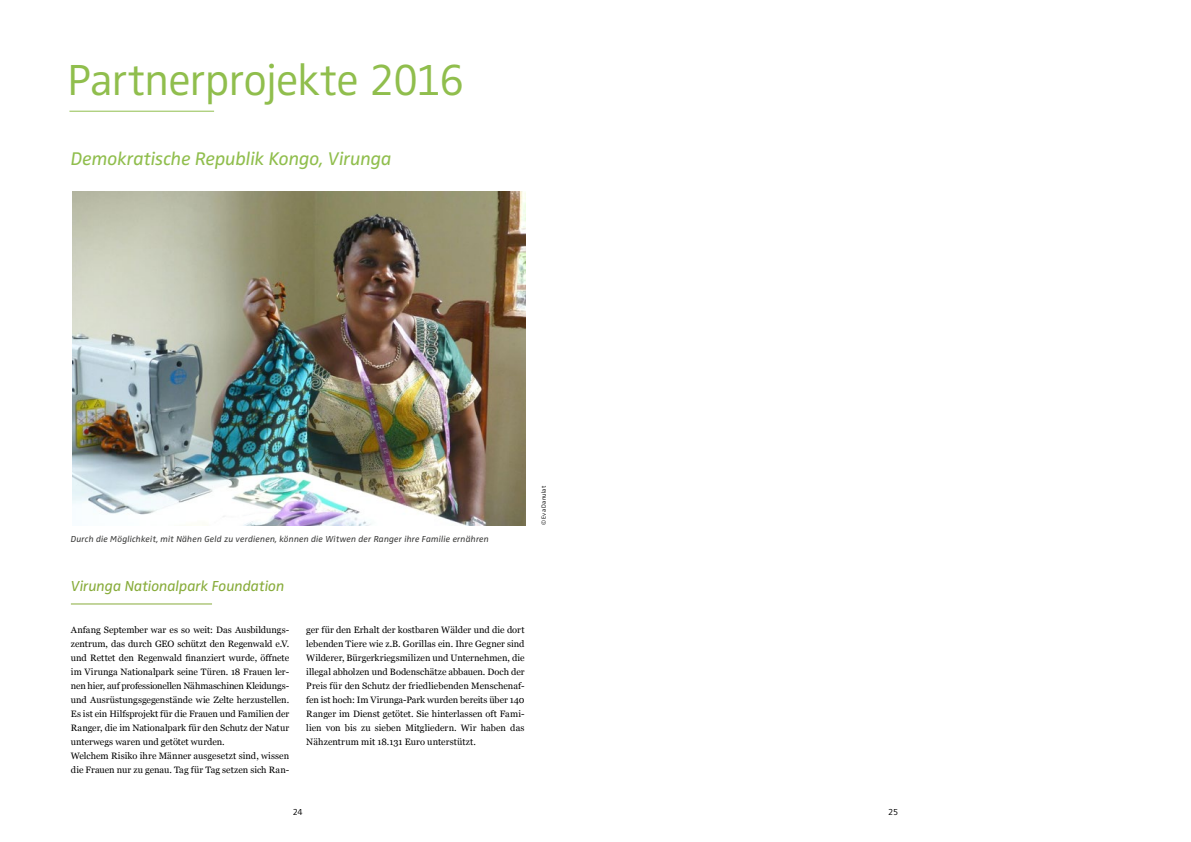
<style>
.page{position:relative;width:1191px;height:842px;background:#fff}
.page>*{position:absolute;margin:0;border:0;box-sizing:border-box;transform-origin:0 0}
.t1{font:300 45px "Zwo";letter-spacing:-.02em;color:#90be4d}
.t2{font:italic 19px "Zwo";letter-spacing:-.01em;color:#90be4d}
.t3{font:italic 15px "Zwo";letter-spacing:-.005em;color:#88ac3b}
.t4{font:9.2px/14px "Georgia";color:#000;text-align:justify}
.t5{font:italic 9px "Zwo";letter-spacing:.015em;color:#3c3c3b}
.t6{font:300 9px "Zwo";color:#000}
.t7{font:300 6.2px "Zwo";letter-spacing:.025em;color:#000}
</style>
<div class="page">
<hr style="left:69px;top:111px;width:145px;height:1px;background:#90be4d">
<hr style="left:71px;top:603px;width:141px;height:1px;background:#88ac3b">
<img style="left:72px;top:192px;width:454px;height:333px">
<h1 class="t1" style="left:67px;top:54px;width:399px">Partnerprojekte 2016</h1>
<h2 class="t2" style="left:71px;top:148px;width:322px">Demokratische Republik Kongo, Virunga</h2>
<p class="t5" style="left:71px;top:533px;width:419px">Durch die Möglichkeit, mit Nähen Geld zu verdienen, können die Witwen der Ranger ihre Familie ernähren</p>
<h3 class="t3" style="left:71px;top:577px;width:215px">Virunga Nationalpark Foundation</h3>
<p class="t4" style="left:71px;top:622px;width:220px;text-align:left">Anfang September war es so weit: Das Ausbildungs&shy;zentrum, das durch GEO schützt den Regenwald e.V. und Rettet den Regenwald finanziert wurde, öffnete im Virunga Nationalpark seine Türen. 18 Frauen ler&shy;nen hier, auf professionellen Nähmaschinen Kleidungs&shy;und Ausrüstungsgegenstände wie Zelte herzustellen.<br>Es ist ein Hilfsprojekt für die Frauen und Familien der Ranger, die im Nationalpark für den Schutz der Natur unterwegs waren und getötet wurden.<br>Welchem Risiko ihre Männer ausgesetzt sind, wissen die Frauen nur zu genau. Tag für Tag setzen sich Ran-</p>
<p class="t4" style="left:306px;top:622px;width:220px">ger für den Erhalt der kostbaren Wälder und die dort lebenden Tiere wie z.B. Gorillas ein. Ihre Gegner sind Wilderer, Bürgerkriegsmilizen und Unternehmen, die illegal abholzen und Bodenschätze abbauen. Doch der Preis für den Schutz der friedliebenden Menschenaf&shy;fen ist hoch: Im Virunga-Park wurden bereits über 140<br>Ranger im Dienst getötet. Sie hinterlassen oft Fami&shy;lien von bis zu sieben Mitgliedern. Wir haben das Nähzentrum mit 18.131 Euro unterstützt.</p>
<p class="t7" style="left:540px;top:525px;width:41px;rotate:-90deg">© Eva Danulat</p>
<p class="t6" style="left:293px;top:807px;width:11px">24</p>
<p class="t6" style="left:888px;top:807px;width:12px">25</p>
</div>
